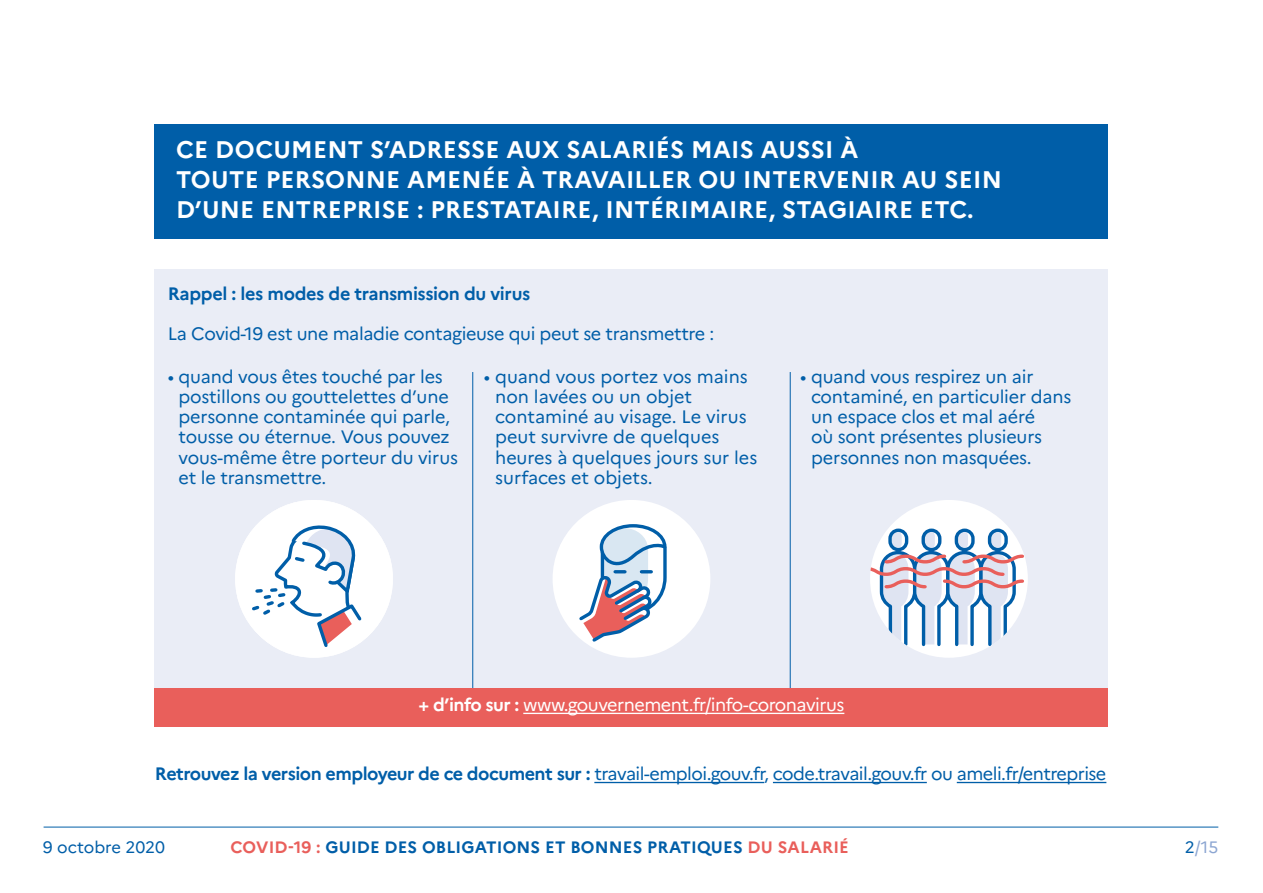
<style>
.page{position:relative;width:1263px;height:893px;background:#fff}
.page>*{position:absolute;margin:0;border:0;box-sizing:border-box;transform-origin:0 0}
.t1{font:700 24px/30px "Marianne";letter-spacing:.01em;color:#fff}
.t2{font:18px/20.2px "Marianne";letter-spacing:-.01em;color:#005ea8}
.t3{font:18px "Marianne";letter-spacing:-.03em;color:#005ea8}
.t4{font:18px "Marianne";letter-spacing:-.03em;color:#fff}
.t5{font:700 18px "Marianne";letter-spacing:-.02em;color:#005ea8}
.t6{font:700 16.5px "Marianne";letter-spacing:.01em;color:#005ea8}
.t7{font:16.5px "Marianne";color:#005ea8}
.t8{font:16.5px "Marianne";color:#8ca6d2}
.s1{font-weight:700}
.s2{color:#e95f5b}
.s3{color:#005ea8}
</style>
<div class="page">
<hr style="left:44px;top:827px;width:1174px;height:1px;background:#005ea8">
<div style="left:155px;top:269px;width:953px;height:123px;background:#eaedf6"></div>
<hr style="left:594px;top:782px;width:170px;height:1px;background:#005ea8">
<hr style="left:773px;top:782px;width:154px;height:1px;background:#005ea8">
<hr style="left:957px;top:782px;width:149px;height:1px;background:#005ea8">
<div style="left:155px;top:372px;width:953px;height:316px;background:#eaedf6"></div>
<div style="left:553px;top:500px;width:157px;height:158px;background:#fff;border-radius:50%"></div>
<svg style="left:576px;top:522px;width:91px;height:120px"></svg>
<div style="left:870px;top:500px;width:158px;height:158px;background:#fff;border-radius:50%"></div>
<div style="left:889px;top:530px;width:13px;height:20px;background:#dfe4f2;border-radius:6px"></div>
<div style="left:888px;top:529px;width:20px;height:22px;border:3px solid #005ea8;border-radius:8px"></div>
<div style="left:923px;top:530px;width:12px;height:20px;background:#dfe4f2;border-radius:6px"></div>
<div style="left:921px;top:529px;width:20px;height:22px;border:3px solid #005ea8;border-radius:8px"></div>
<div style="left:956px;top:530px;width:12px;height:20px;background:#dfe4f2;border-radius:6px"></div>
<div style="left:955px;top:529px;width:20px;height:22px;border:3px solid #005ea8;border-radius:8px"></div>
<div style="left:989px;top:530px;width:12px;height:20px;background:#dfe4f2;border-radius:6px"></div>
<div style="left:988px;top:529px;width:20px;height:22px;border:3px solid #005ea8;border-radius:8px"></div>
<svg style="left:870px;top:549px;width:156px;height:98px"></svg>
<div style="left:155px;top:124px;width:953px;height:115px;background:#005ea8"></div>
<hr style="left:472px;top:372px;width:1px;height:321px;background:#005ea8">
<hr style="left:790px;top:372px;width:1px;height:321px;background:#005ea8">
<div style="left:235px;top:500px;width:158px;height:158px;background:#fff;border-radius:50%"></div>
<svg style="left:249px;top:525px;width:115px;height:125px"></svg>
<div style="left:155px;top:688px;width:953px;height:38px;background:#e95f5b"></div>
<hr style="left:523px;top:713px;width:321px;height:1px;background:#fff">
<h1 class="t1" style="left:176px;top:134px;width:827px">CE DOCUMENT S’ADRESSE AUX SALARIÉS MAIS AUSSI À<br>TOUTE PERSONNE AMENÉE À TRAVAILLER OU INTERVENIR AU SEIN<br>D’UNE ENTREPRISE : PRESTATAIRE, INTÉRIMAIRE, STAGIAIRE ETC.</h1>
<p class="t5" style="left:168px;top:282px;width:364px">Rappel : les modes de transmission du virus</p>
<p class="t2" style="left:168px;top:324px;width:548px">La Covid-19 est une maladie contagieuse qui peut se transmettre :</p>
<p class="t2" style="left:178px;top:366px;width:281px;text-indent:-11px">• quand vous êtes touché par les postillons ou gouttelettes d’une personne contaminée qui parle, tousse ou éternue. Vous pouvez vous-même être porteur du virus et le transmettre.</p>
<p class="t2" style="left:495px;top:366px;width:264px;text-indent:-11px">• quand vous portez vos mains non lavées ou un objet contaminé au visage. Le virus peut survivre de quelques heures à quelques jours sur les surfaces et objets.</p>
<p class="t2" style="left:811px;top:366px;width:262px;text-indent:-11px">• quand vous respirez un air contaminé, en particulier dans un espace clos et mal aéré<br>où sont présentes plusieurs personnes non masquées.</p>
<p class="t4" style="left:419px;top:694px;width:427px"><span class="s1">+ d’info sur :</span> www.gouvernement.fr/info-coronavirus</p>
<p class="t3" style="left:155px;top:763px;width:953px"><span class="s1">Retrouvez la version employeur de ce document sur :</span> travail-emploi.gouv.fr, code.travail.gouv.fr ou ameli.fr/entreprise</p>
<p class="t7" style="left:43px;top:837px;width:124px">9 octobre 2020</p>
<p class="t6" style="left:230px;top:837px;width:620px"><span class="s2">COVID-19 :</span> GUIDE DES OBLIGATIONS ET BONNES PRATIQUES <span class="s2">DU SALARIÉ</span></p>
<p class="t8" style="left:1185px;top:837px;width:35px"><span class="s3">2</span>/15</p>
</div>
